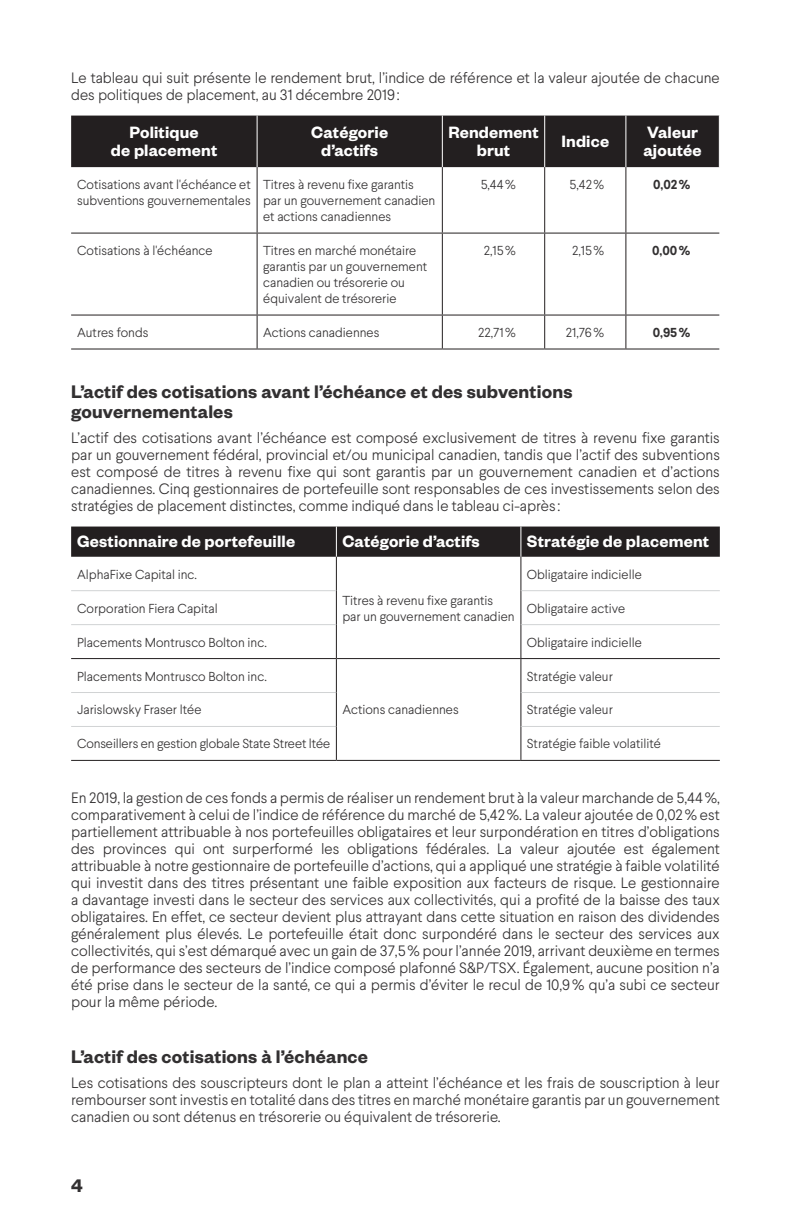
<style>
.page{position:relative;width:791px;height:1222px;background:#fff}
.page>*{position:absolute;margin:0;border:0;box-sizing:border-box;transform-origin:0 0}
.t1{font:600 20px/20px "Founders Grotesk";letter-spacing:.01em;color:#323031}
.t2{font:600 18px/18px "Founders Grotesk";letter-spacing:.01em;color:#fff;text-align:center}
.t3{font:300 15px/17px "Larsseit";color:#323031;text-align:justify}
.t4{font:300 13px/16px "Larsseit";color:#323031}
.t5{font:700 13px "Larsseit";color:#323031}
</style>
<div class="page">
<div style="left:71px;top:116px;width:647px;height:51px;background:#231f20"></div>
<hr style="left:256px;top:116px;width:1px;height:51px;background:#fff">
<hr style="left:441px;top:116px;width:1px;height:51px;background:#fff">
<hr style="left:544px;top:116px;width:1px;height:51px;background:#fff">
<hr style="left:625px;top:116px;width:1px;height:51px;background:#fff">
<hr style="left:625px;top:233px;width:94px;height:1px;background:#231f20">
<hr style="left:625px;top:314px;width:94px;height:1px;background:#231f20">
<hr style="left:71px;top:233px;width:186px;height:1px;background:#231f20">
<hr style="left:257px;top:233px;width:185px;height:1px;background:#231f20">
<hr style="left:442px;top:233px;width:102px;height:1px;background:#231f20">
<hr style="left:544px;top:233px;width:81px;height:1px;background:#231f20">
<hr style="left:71px;top:314px;width:186px;height:1px;background:#231f20">
<hr style="left:257px;top:314px;width:185px;height:1px;background:#231f20">
<hr style="left:442px;top:314px;width:102px;height:1px;background:#231f20">
<hr style="left:544px;top:314px;width:81px;height:1px;background:#231f20">
<hr style="left:441px;top:167px;width:1px;height:66px;background:#231f20">
<hr style="left:544px;top:167px;width:1px;height:66px;background:#231f20">
<hr style="left:441px;top:234px;width:1px;height:80px;background:#231f20">
<hr style="left:544px;top:234px;width:1px;height:80px;background:#231f20">
<hr style="left:441px;top:315px;width:1px;height:33px;background:#231f20">
<hr style="left:544px;top:315px;width:1px;height:33px;background:#231f20">
<hr style="left:257px;top:348px;width:185px;height:1px;background:#231f20">
<hr style="left:442px;top:348px;width:102px;height:1px;background:#231f20">
<hr style="left:544px;top:348px;width:81px;height:1px;background:#231f20">
<hr style="left:625px;top:167px;width:1px;height:66px;background:#231f20">
<hr style="left:625px;top:234px;width:1px;height:80px;background:#231f20">
<hr style="left:625px;top:315px;width:1px;height:33px;background:#231f20">
<hr style="left:625px;top:348px;width:94px;height:1px;background:#231f20">
<hr style="left:256px;top:167px;width:1px;height:66px;background:#231f20">
<hr style="left:256px;top:234px;width:1px;height:80px;background:#231f20">
<hr style="left:256px;top:315px;width:1px;height:33px;background:#231f20">
<hr style="left:71px;top:348px;width:186px;height:1px;background:#231f20">
<div style="left:71px;top:526px;width:648px;height:31px;background:#231f20"></div>
<hr style="left:336px;top:526px;width:1px;height:31px;background:#fff">
<hr style="left:520px;top:526px;width:1px;height:31px;background:#fff">
<hr style="left:336px;top:658px;width:184px;height:1px;background:#231f20">
<hr style="left:520px;top:659px;width:1px;height:33px;background:#231f20">
<hr style="left:520px;top:692px;width:1px;height:34px;background:#231f20">
<hr style="left:520px;top:726px;width:1px;height:34px;background:#231f20">
<hr style="left:336px;top:760px;width:184px;height:1px;background:#231f20">
<hr style="left:71px;top:692px;width:265px;height:1px;background:#d1d3d4">
<hr style="left:71px;top:726px;width:265px;height:1px;background:#d1d3d4">
<hr style="left:336px;top:659px;width:1px;height:33px;background:#231f20">
<hr style="left:336px;top:692px;width:1px;height:34px;background:#231f20">
<hr style="left:336px;top:726px;width:1px;height:34px;background:#231f20">
<hr style="left:521px;top:692px;width:198px;height:1px;background:#d1d3d4">
<hr style="left:521px;top:726px;width:198px;height:1px;background:#d1d3d4">
<hr style="left:71px;top:658px;width:265px;height:1px;background:#231f20">
<hr style="left:520px;top:557px;width:1px;height:34px;background:#231f20">
<hr style="left:520px;top:591px;width:1px;height:34px;background:#231f20">
<hr style="left:520px;top:625px;width:1px;height:33px;background:#231f20">
<hr style="left:520px;top:658px;width:199px;height:1px;background:#231f20">
<hr style="left:520px;top:760px;width:199px;height:1px;background:#231f20">
<hr style="left:336px;top:591px;width:1px;height:34px;background:#231f20">
<hr style="left:336px;top:625px;width:1px;height:33px;background:#231f20">
<hr style="left:71px;top:760px;width:265px;height:1px;background:#231f20">
<hr style="left:336px;top:557px;width:1px;height:34px;background:#231f20">
<hr style="left:71px;top:590px;width:265px;height:1px;background:#d1d3d4">
<hr style="left:71px;top:624px;width:265px;height:1px;background:#d1d3d4">
<hr style="left:521px;top:590px;width:198px;height:1px;background:#d1d3d4">
<hr style="left:521px;top:624px;width:198px;height:1px;background:#d1d3d4">
<p class="t3" style="left:71px;top:69px;width:650px">Le tableau qui suit présente le rendement brut, l’indice de référence et la valeur ajoutée de chacune des politiques de placement, au 31 décembre 2019:</p>
<p class="t2" style="left:111px;top:122px;width:108px">Politique<br>de placement</p>
<p class="t2" style="left:311px;top:122px;width:78px">Catégorie d’actifs</p>
<p class="t2" style="left:448px;top:122px;width:92px">Rendement brut</p>
<p class="t2" style="left:561px;top:131px;width:49px">Indice</p>
<p class="t2" style="left:643px;top:122px;width:60px;text-align:left">Valeur ajoutée</p>
<p class="t4" style="left:77px;top:176px;width:175px">Cotisations avant l'échéance et subventions gouvernementales</p>
<p class="t4" style="left:263px;top:176px;width:174px">Titres à revenu fixe garantis par un gouvernement canadien et actions canadiennes</p>
<p class="t4" style="left:480px;top:176px;width:37px">5,44%</p>
<p class="t4" style="left:569px;top:176px;width:36px">5,42%</p>
<p class="t5" style="left:652px;top:176px;width:39px">0,02%</p>
<p class="t4" style="left:77px;top:242px;width:137px">Cotisations à l'échéance</p>
<p class="t4" style="left:263px;top:242px;width:165px">Titres en marché monétaire garantis par un gouvernement canadien ou trésorerie ou équivalent de trésorerie</p>
<p class="t4" style="left:483px;top:242px;width:33px">2,15%</p>
<p class="t4" style="left:572px;top:242px;width:33px">2,15%</p>
<p class="t5" style="left:651px;top:242px;width:40px">0,00%</p>
<p class="t4" style="left:77px;top:324px;width:73px">Autres fonds</p>
<p class="t4" style="left:263px;top:324px;width:118px">Actions canadiennes</p>
<p class="t4" style="left:478px;top:324px;width:39px">22,71%</p>
<p class="t4" style="left:565px;top:324px;width:40px">21,76%</p>
<p class="t5" style="left:652px;top:324px;width:39px">0,95%</p>
<h1 class="t1" style="left:71px;top:380px;width:502px">L’actif des cotisations avant l’échéance et des subventions gouvernementales</h1>
<p class="t3" style="left:71px;top:429px;width:650px">L’actif des cotisations avant l’échéance est composé exclusivement de titres à revenu fixe garantis par un gouvernement fédéral, provincial et/ou municipal canadien, tandis que l’actif des subventions est composé de titres à revenu fixe qui sont garantis par un gouvernement canadien et d’actions canadiennes. Cinq gestionnaires de portefeuille sont responsables de ces investissements selon des stratégies de placement distinctes, comme indiqué dans le tableau ci-après :</p>
<p class="t2" style="left:77px;top:532px;width:219px">Gestionnaire de portefeuille</p>
<p class="t2" style="left:342px;top:532px;width:139px">Catégorie d’actifs</p>
<p class="t2" style="left:526px;top:532px;width:184px">Stratégie de placement</p>
<p class="t4" style="left:77px;top:566px;width:121px">AlphaFixe Capital inc.</p>
<p class="t4" style="left:342px;top:592px;width:174px">Titres à revenu fixe garantis par un gouvernement canadien</p>
<p class="t4" style="left:526px;top:566px;width:116px">Obligataire indicielle</p>
<p class="t4" style="left:77px;top:600px;width:142px">Corporation Fiera Capital</p>
<p class="t4" style="left:526px;top:600px;width:100px">Obligataire active</p>
<p class="t4" style="left:77px;top:634px;width:191px">Placements Montrusco Bolton inc.</p>
<p class="t4" style="left:526px;top:634px;width:116px">Obligataire indicielle</p>
<p class="t4" style="left:77px;top:668px;width:191px">Placements Montrusco Bolton inc.</p>
<p class="t4" style="left:342px;top:702px;width:118px">Actions canadiennes</p>
<p class="t4" style="left:526px;top:668px;width:87px">Stratégie valeur</p>
<p class="t4" style="left:77px;top:702px;width:126px">Jarislowsky Fraser ltée</p>
<p class="t4" style="left:526px;top:702px;width:87px">Stratégie valeur</p>
<p class="t4" style="left:77px;top:736px;width:254px">Conseillers en gestion globale State Street ltée</p>
<p class="t4" style="left:526px;top:736px;width:135px">Stratégie faible volatilité</p>
<p class="t3" style="left:71px;top:789px;width:650px">En 2019, la gestion de ces fonds a permis de réaliser un rendement brut à la valeur marchande de 5,44%, comparativement à celui de l’indice de référence du marché de 5,42%. La valeur ajoutée de 0,02% est partiellement attribuable à nos portefeuilles obligataires et leur surpondération en titres d’obligations des provinces qui ont surperformé les obligations fédérales. La valeur ajoutée est également attribuable à notre gestionnaire de portefeuille d’actions, qui a appliqué une stratégie à faible volatilité qui investit dans des titres présentant une faible exposition aux facteurs de risque. Le gestionnaire a davantage investi dans le secteur des services aux collectivités, qui a profité de la baisse des taux obligataires. En effet, ce secteur devient plus attrayant dans cette situation en raison des dividendes généralement plus élevés. Le portefeuille était donc surpondéré dans le secteur des services aux collectivités, qui s’est démarqué avec un gain de 37,5% pour l’année 2019, arrivant deuxième en termes de performance des secteurs de l’indice composé plafonné S&amp;P/TSX. Également, aucune position n’a été prise dans le secteur de la santé, ce qui a permis d’éviter le recul de 10,9% qu’a subi ce secteur pour la même période.</p>
<h1 class="t1" style="left:71px;top:1045px;width:298px">L’actif des cotisations à l’échéance</h1>
<p class="t3" style="left:71px;top:1074px;width:650px">Les cotisations des souscripteurs dont le plan a atteint l’échéance et les frais de souscription à leur rembourser sont investis en totalité dans des titres en marché monétaire garantis par un gouvernement canadien ou sont détenus en trésorerie ou équivalent de trésorerie.</p>
<h1 class="t1" style="left:71px;top:1175px;width:13px">4</h1>
</div>
